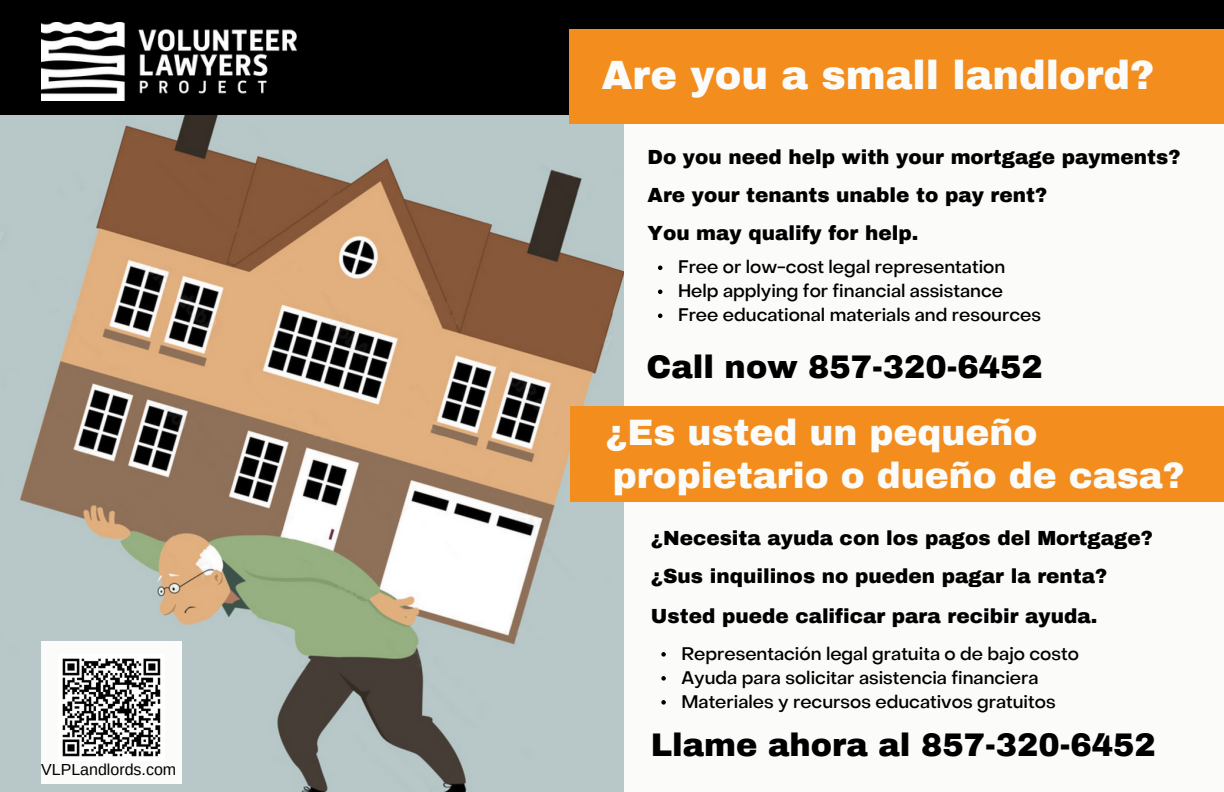
<style>
.page{position:relative;width:1224px;height:792px;background:#fbfbfa}
.page>*{position:absolute;margin:0;border:0;box-sizing:border-box;transform-origin:0 0}
.t1{font:900 40px "Archivo";color:#fbfbfa}
.t2{font:900 36px "Archivo";color:#fbfbfa}
.t3{font:900 32px "Archivo";color:#000}
.t4{font:900 20px "Archivo";color:#000}
.t5{font:500 18px "Object Sans";color:#000}
.t6{font:16px "Arimo";color:#000}
</style>
<div class="page">
<img style="left:0;top:114px;width:624px;height:678px">
<div style="left:0;top:0;width:1224px;height:114px;background:#000"></div>
<div style="left:570px;top:406px;width:654px;height:96px;background:#f28d1e"></div>
<img style="left:41px;top:22px;width:255px;height:78px">
<div style="left:570px;top:29px;width:654px;height:94px;background:#f28d1e"></div>
<div style="left:41px;top:642px;width:141px;height:142px;background:#fbfbfa"></div>
<svg style="left:658px;top:266px;width:4px;height:4px"></svg>
<svg style="left:658px;top:290px;width:4px;height:4px"></svg>
<svg style="left:658px;top:314px;width:4px;height:4px"></svg>
<svg style="left:661px;top:652px;width:5px;height:5px"></svg>
<svg style="left:661px;top:676px;width:5px;height:5px"></svg>
<svg style="left:661px;top:700px;width:5px;height:5px"></svg>
<img style="left:62px;top:658px;width:99px;height:99px">
<p class="t6" style="left:41px;top:761px;width:137px">VLPLandlords.com</p>
<p class="t1" style="left:602px;top:54px;width:555px">Are you a small landlord?</p>
<p class="t4" style="left:647px;top:147px;width:535px">Do you need help with your mortgage payments?</p>
<p class="t4" style="left:647px;top:184px;width:401px">Are your tenants unable to pay rent?</p>
<p class="t4" style="left:647px;top:222px;width:273px">You may qualify for help.</p>
<p class="t5" style="left:678px;top:260px;width:329px">Free or low-cost legal representation</p>
<p class="t5" style="left:678px;top:284px;width:327px">Help applying for financial assistance</p>
<p class="t5" style="left:678px;top:308px;width:365px">Free educational materials and resources</p>
<p class="t3" style="left:646px;top:350px;width:398px">Call now 857-320-6452</p>
<p class="t2" style="left:606px;top:414px;width:433px">¿Es usted un pequeño</p>
<p class="t2" style="left:613px;top:456px;width:573px">propietario o dueño de casa?</p>
<p class="t4" style="left:651px;top:527px;width:504px">¿Necesita ayuda con los pagos del Mortgage?</p>
<p class="t4" style="left:651px;top:566px;width:458px">¿Sus inquilinos no pueden pagar la renta?</p>
<p class="t4" style="left:651px;top:605px;width:448px">Usted puede calificar para recibir ayuda.</p>
<p class="t5" style="left:681px;top:646px;width:399px">Representación legal gratuita o de bajo costo</p>
<p class="t5" style="left:681px;top:670px;width:359px">Ayuda para solicitar asistencia financiera</p>
<p class="t5" style="left:681px;top:694px;width:376px">Materiales y recursos educativos gratuitos</p>
<p class="t3" style="left:651px;top:728px;width:506px">Llame ahora al 857-320-6452</p>
</div>
